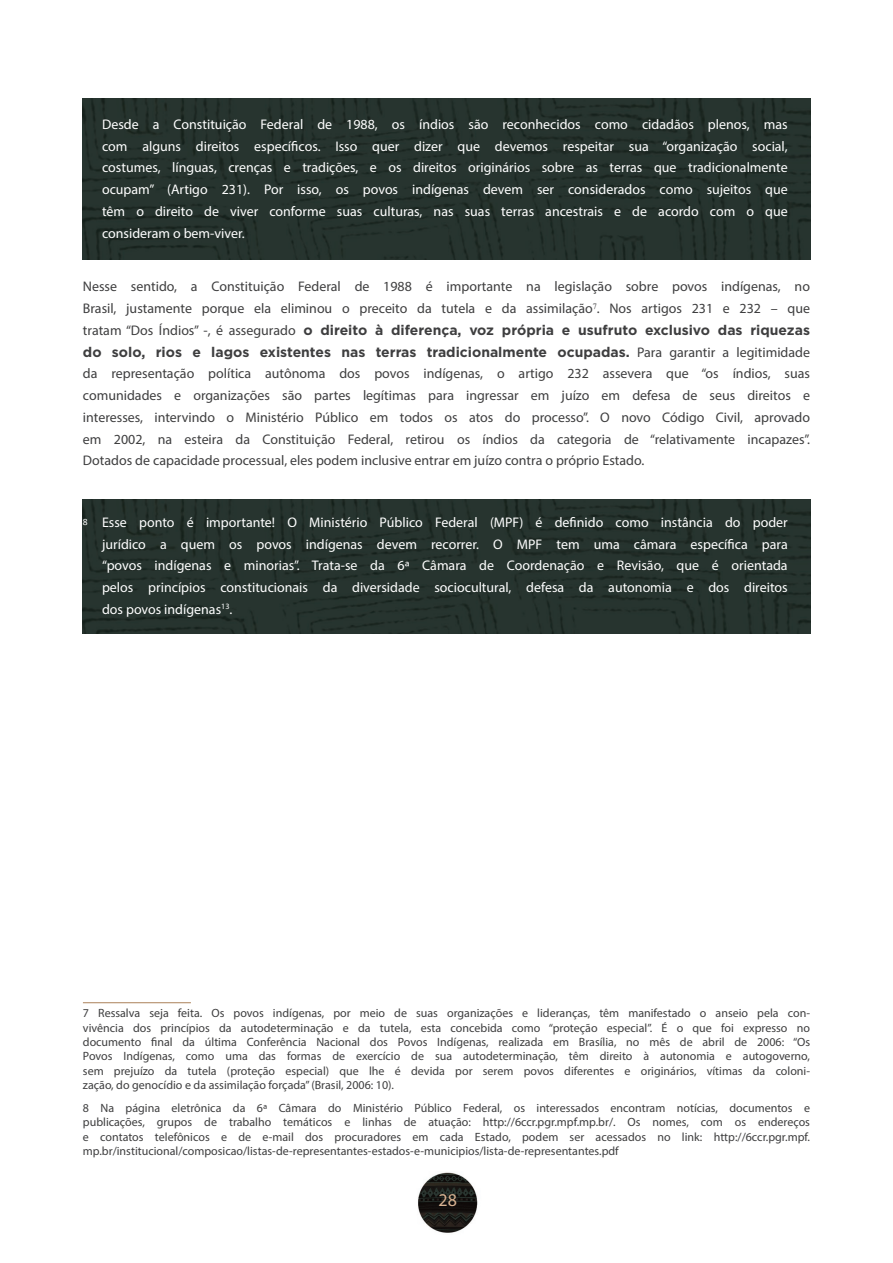
<style>
.page{position:relative;width:893px;height:1263px;background:#fff}
.page>*{position:absolute;margin:0;border:0;box-sizing:border-box;transform-origin:0 0}
.t1{font:18px "Myriad Pro";color:#d8b291}
.t2{font:13.95px/21.8px "Myriad Pro";color:#fff;text-align:justify}
.t3{font:13.95px/21.8px "Myriad Pro";color:#3e3e3f}
.t4{font:700 13.95px/21.8px "Gotham";color:#3e3e3f}
.t5{font:12px/14.4px "Myriad Pro";color:#3e3e3f;text-align:justify}
.t6{font:9.6px "Calibri";color:#fff}
.s1{font-family:"Myriad Pro";font-weight:400}
</style>
<div class="page">
<img style="left:418px;top:1172px;width:60px;height:61px">
<img style="left:83px;top:99px;width:727px;height:161px">
<img style="left:83px;top:500px;width:727px;height:133px">
<hr style="left:83px;top:1002px;width:108px;height:1px;background:#ac825a">
<p class="t2" style="left:102px;top:113px;width:687px">Desde a Constituição Federal de 1988, os índios são reconhecidos como cidadãos plenos, mas com alguns direitos específicos. Isso quer dizer que devemos respeitar sua “organização social, costumes, línguas, crenças e tradições, e os direitos originários sobre as terras que tradicionalmente ocupam” (Artigo 231). Por isso, os povos indígenas devem ser considerados como sujeitos que têm o direito de viver conforme suas culturas, nas suas terras ancestrais e de acordo com o que consideram o bem-viver.</p>
<p class="t3" style="left:83px;top:276px;width:729px">Nesse sentido, a Constituição Federal de 1988 é importante na legislação sobre povos indígenas, no<br>Brasil, justamente porque ela eliminou o preceito da tutela e da assimilação<sup>7</sup>. Nos artigos 231 e 232 – que</p>
<p class="t4" style="left:83px;top:319px;width:729px"><span class="s1">tratam “Dos Índios” -, é assegurado</span> o direito à diferença, voz própria e usufruto exclusivo das riquezas do solo, rios e lagos existentes nas terras tradicionalmente ocupadas. <span class="s1">Para garantir a legitimidade</span></p>
<p class="t3" style="left:83px;top:363px;width:729px;text-align:justify">da representação política autônoma dos povos indígenas, o artigo 232 assevera que “os índios, suas comunidades e organizações são partes legítimas para ingressar em juízo em defesa de seus direitos e interesses, intervindo o Ministério Público em todos os atos do processo”. O novo Código Civil, aprovado em 2002, na esteira da Constituição Federal, retirou os índios da categoria de “relativamente incapazes”.<br>Dotados de capacidade processual, eles podem inclusive entrar em juízo contra o próprio Estado.</p>
<p class="t6" style="left:83px;top:516px;width:6px">8</p>
<p class="t2" style="left:102px;top:511px;width:687px">Esse ponto é importante! O Ministério Público Federal (MPF) é definido como instância do poder jurídico a quem os povos indígenas devem recorrer. O MPF tem uma câmara específica para “povos indígenas e minorias”. Trata-se da 6ª Câmara de Coordenação e Revisão, que é orientada pelos princípios constitucionais da diversidade sociocultural, defesa da autonomia e dos direitos dos povos indígenas<sup>13</sup>.</p>
<p class="t5" style="left:83px;top:1006px;width:729px">7 Ressalva seja feita. Os povos indígenas, por meio de suas organizações e lideranças, têm manifestado o anseio pela con&shy;vivência dos princípios da autodeterminação e da tutela, esta concebida como “proteção especial”. É o que foi expresso no documento final da última Conferência Nacional dos Povos Indígenas, realizada em Brasília, no mês de abril de 2006: “Os Povos Indígenas, como uma das formas de exercício de sua autodeterminação, têm direito à autonomia e autogoverno, sem prejuízo da tutela (proteção especial) que lhe é devida por serem povos diferentes e originários, vítimas da coloni&shy;zação, do genocídio e da assimilação forçada” (Brasil, 2006: 10).</p>
<p class="t5" style="left:83px;top:1101px;width:729px">8 Na página eletrônica da 6ª Câmara do Ministério Público Federal, os interessados encontram notícias, documentos e publicações, grupos de trabalho temáticos e linhas de atuação: http://6ccr.pgr.mpf.mp.br/. Os nomes, com os endereços e contatos telefônicos e de e-mail dos procuradores em cada Estado, podem ser acessados no link: http://6ccr.pgr.mpf. mp.br/institucional/composicao/listas-de-representantes-estados-e-municipios/lista-de-representantes.pdf</p>
<h1 class="t1" style="left:438px;top:1188px;width:20px">28</h1>
</div>
